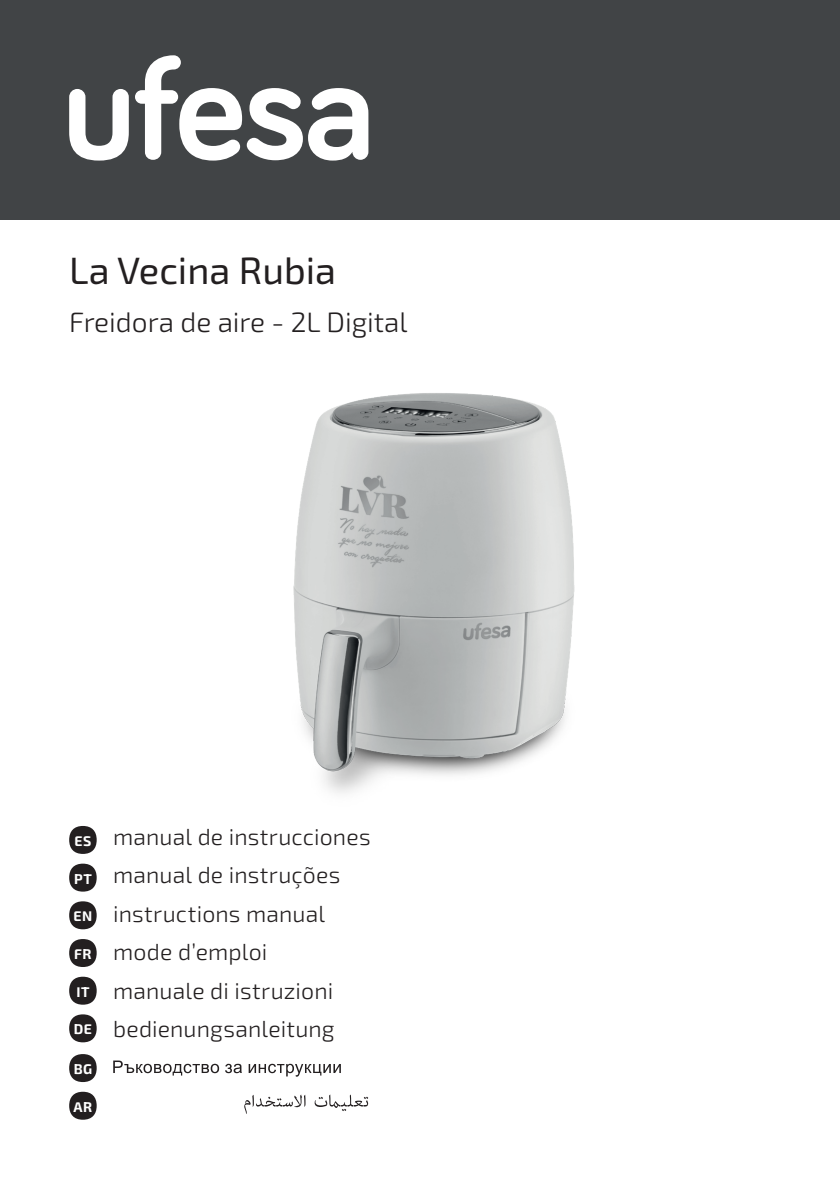
<style>
.page{position:relative;width:840px;height:1191px;background:#fff}
.page>*{position:absolute;margin:0;border:0;box-sizing:border-box;transform-origin:0 0}
.t1{font:38px "Exo 2";color:#231f20}
.t2{font:300 28px "Exo 2";color:#231f20}
.t3{font:300 23px/38.4px "Exo 2";letter-spacing:.005em;color:#231f20}
.t4{font:700 14px "Exo 2";letter-spacing:.035em;color:#fff}
</style>
<div class="page">
<img style="left:293px;top:393px;width:282px;height:400px">
<div style="left:69px;top:826px;width:28px;height:28px;background:#231f20;border-radius:50%"></div>
<div style="left:69px;top:901px;width:28px;height:28px;background:#231f20;border-radius:50%"></div>
<div style="left:69px;top:863px;width:28px;height:28px;background:#231f20;border-radius:50%"></div>
<div style="left:69px;top:939px;width:28px;height:28px;background:#231f20;border-radius:50%"></div>
<div style="left:69px;top:976px;width:28px;height:28px;background:#231f20;border-radius:50%"></div>
<div style="left:69px;top:1014px;width:28px;height:28px;background:#231f20;border-radius:50%"></div>
<div style="left:69px;top:1054px;width:28px;height:28px;background:#231f20;border-radius:50%"></div>
<div style="left:69px;top:1091px;width:28px;height:28px;background:#231f20;border-radius:50%"></div>
<div style="left:0;top:0;width:839px;height:220px;background:#414446"></div>
<svg style="left:69px;top:55px;width:299px;height:106px"></svg>
<svg style="left:113px;top:1060px;width:106px;height:15px"></svg>
<svg style="left:225px;top:1063px;width:17px;height:10px"></svg>
<svg style="left:248px;top:1063px;width:93px;height:13px"></svg>
<svg style="left:244px;top:1094px;width:124px;height:20px"></svg>
<h1 class="t1" style="left:69px;top:248px;width:268px">La Vecina Rubia</h1>
<p class="t2" style="left:69px;top:306px;width:339px">Freidora de aire - 2L Digital</p>
<p class="t4" style="left:74px;top:831px;width:18px">ES</p>
<p class="t4" style="left:74px;top:869px;width:19px">PT</p>
<p class="t4" style="left:74px;top:906px;width:20px">EN</p>
<p class="t4" style="left:74px;top:944px;width:19px">FR</p>
<p class="t4" style="left:76px;top:982px;width:15px">IT</p>
<p class="t4" style="left:74px;top:1019px;width:20px">DE</p>
<p class="t4" style="left:74px;top:1059px;width:20px">BG</p>
<p class="t4" style="left:73px;top:1097px;width:20px">AR</p>
<p class="t3" style="left:113px;top:818px;width:259px">manual de instrucciones manual de instruções instructions manual mode d’emploi<br>manuale di istruzioni bedienungsanleitung</p>
</div>
